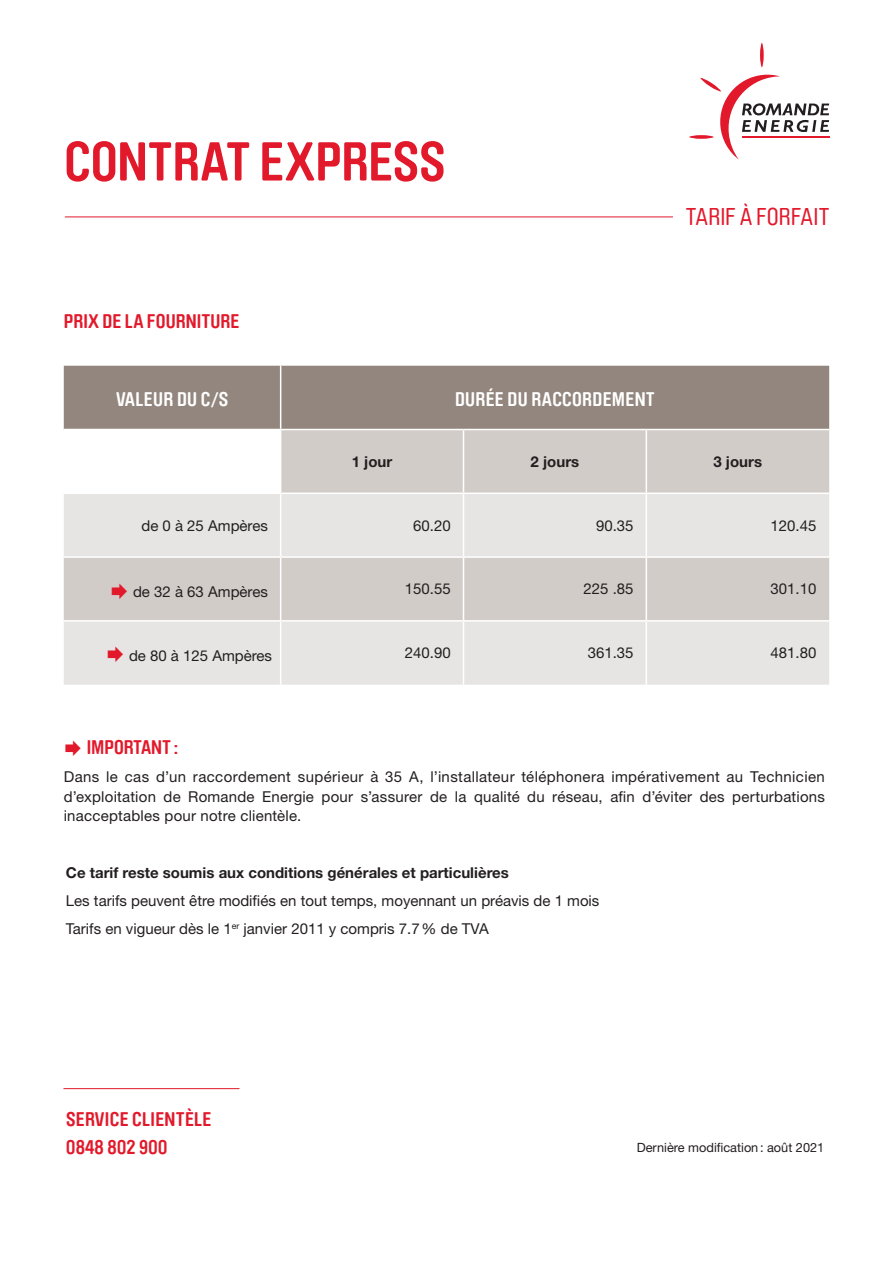
<style>
.page{position:relative;width:893px;height:1263px;background:#fff}
.page>*{position:absolute;margin:0;border:0;box-sizing:border-box;transform-origin:0 0}
.titre{font:700 54px "Brauer Neue Std";letter-spacing:-.005em;color:#e2192b}
.t1{font:24px "Brauer Neue Std";letter-spacing:.005em;color:#e2192b}
.t2{font:700 19.5px "Brauer Neue Std";color:#e2192b}
.t3{font:700 19.5px "Brauer Neue Std";letter-spacing:.015em;color:#fff}
.t4{font:15px/19.5px "Helvetica Neue LT Pro";color:#231f20;text-align:justify}
.t5{font:700 15px "Helvetica Neue LT Pro";color:#231f20}
.t6{font:12.75px "Helvetica Neue LT Pro";color:#231f20}
</style>
<div class="page">
<svg style="left:760px;top:43px;width:4px;height:25px"></svg>
<svg style="left:689px;top:74px;width:140px;height:86px"></svg>
<hr style="left:65px;top:217px;width:608px;height:1px;background:#e2192b">
<div style="left:64px;top:366px;width:765px;height:63px;background:#92867e"></div>
<div style="left:281px;top:430px;width:548px;height:62px;background:#d2ccc9"></div>
<svg style="left:64px;top:494px;width:765px;height:191px;background:#e0dcda"></svg>
<hr style="left:280px;top:366px;width:1px;height:63px;background:#fff">
<hr style="left:463px;top:430px;width:1px;height:62px;background:#fff">
<hr style="left:646px;top:430px;width:1px;height:62px;background:#fff">
<hr style="left:280px;top:494px;width:1px;height:62px;background:#fff">
<hr style="left:463px;top:494px;width:1px;height:62px;background:#fff">
<hr style="left:646px;top:494px;width:1px;height:62px;background:#fff">
<hr style="left:64px;top:556px;width:217px;height:2px;background:#fff">
<hr style="left:281px;top:556px;width:182px;height:2px;background:#fff">
<hr style="left:280px;top:558px;width:1px;height:62px;background:#fff">
<hr style="left:463px;top:556px;width:183px;height:2px;background:#fff">
<hr style="left:463px;top:558px;width:1px;height:62px;background:#fff">
<hr style="left:646px;top:556px;width:183px;height:2px;background:#fff">
<hr style="left:646px;top:558px;width:1px;height:62px;background:#fff">
<hr style="left:64px;top:620px;width:217px;height:2px;background:#fff">
<hr style="left:281px;top:620px;width:182px;height:2px;background:#fff">
<hr style="left:280px;top:622px;width:1px;height:63px;background:#fff">
<hr style="left:463px;top:620px;width:183px;height:2px;background:#fff">
<hr style="left:463px;top:622px;width:1px;height:63px;background:#fff">
<hr style="left:646px;top:620px;width:183px;height:2px;background:#fff">
<hr style="left:646px;top:622px;width:1px;height:63px;background:#fff">
<hr style="left:64px;top:1088px;width:175px;height:1px;background:#e2192b">
<svg style="left:112px;top:583px;width:15px;height:15px"></svg>
<svg style="left:108px;top:647px;width:15px;height:15px"></svg>
<p class="titre" style="left:64px;top:131px;width:383px">CONTRAT EXPRESS</p>
<p class="t1" style="left:686px;top:203px;width:145px">TARIF À FORFAIT</p>
<p class="t2" style="left:64px;top:310px;width:177px">PRIX DE LA FOURNITURE</p>
<p class="t3" style="left:116px;top:388px;width:114px">VALEUR DU C/S</p>
<p class="t3" style="left:455px;top:388px;width:201px">DURÉE DU RACCORDEMENT</p>
<p class="t5" style="left:352px;top:452px;width:42px">1 jour</p>
<p class="t5" style="left:531px;top:452px;width:50px">2 jours</p>
<p class="t5" style="left:713px;top:452px;width:50px">3 jours</p>
<p class="t4" style="left:141px;top:515px;width:128px">de 0 à 25 Ampères</p>
<p class="t4" style="left:413px;top:515px;width:39px">60.20</p>
<p class="t4" style="left:596px;top:515px;width:39px">90.35</p>
<p class="t4" style="left:771px;top:515px;width:47px">120.45</p>
<p class="t4" style="left:133px;top:582px;width:136px">de 32 à 63 Ampères</p>
<p class="t4" style="left:405px;top:579px;width:47px">150.55</p>
<p class="t4" style="left:584px;top:579px;width:52px">225 .85</p>
<p class="t4" style="left:771px;top:579px;width:47px">301.10</p>
<p class="t4" style="left:129px;top:645px;width:145px">de 80 à 125 Ampères</p>
<p class="t4" style="left:405px;top:643px;width:47px">240.90</p>
<p class="t4" style="left:588px;top:643px;width:47px">361.35</p>
<p class="t4" style="left:771px;top:643px;width:47px">481.80</p>
<p class="t2" style="left:87px;top:736px;width:94px">IMPORTANT :</p>
<p class="t4" style="left:64px;top:766px;width:763px">Dans le cas d’un raccordement supérieur à 35 A, l’installateur téléphonera impérativement au Technicien d’exploitation de Romande Energie pour s’assurer de la qualité du réseau, afin d’éviter des perturbations inacceptables pour notre clientèle.</p>
<p class="t5" style="left:66px;top:863px;width:444px">Ce tarif reste soumis aux conditions générales et particulières</p>
<p class="t4" style="left:66px;top:891px;width:535px">Les tarifs peuvent être modifiés en tout temps, moyennant un préavis de 1 mois</p>
<p class="t4" style="left:66px;top:919px;width:424px">Tarifs en vigueur dès le 1<sup>er</sup> janvier 2011 y compris 7.7% de TVA</p>
<p class="t2" style="left:66px;top:1108px;width:147px">SERVICE CLIENTÈLE</p>
<p class="t2" style="left:66px;top:1136px;width:103px">0848 802 900</p>
<p class="t6" style="left:637px;top:1140px;width:189px">Dernière modification: août 2021</p>
</div>
